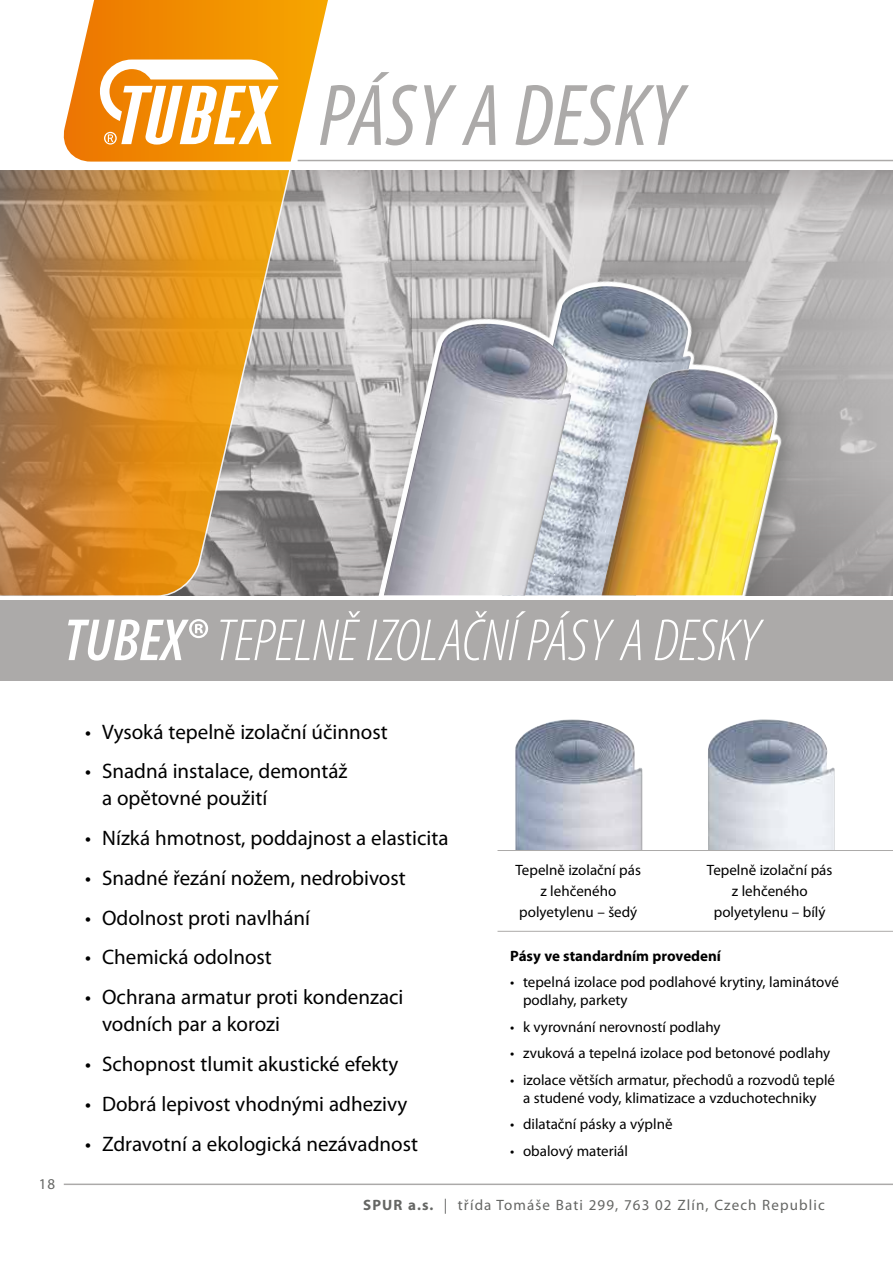
<style>
.page{position:relative;width:893px;height:1263px;background:#fff}
.page>*{position:absolute;margin:0;border:0;box-sizing:border-box;transform-origin:0 0}
.t1{font:italic condensed 88.5px "Myriad Pro";color:#acaaa9}
.t2{font:italic 300 condensed 60px "Myriad Pro";color:#fff}
.t3{font:21px/27px "Myriad Pro";color:#000}
.t4{font:15px/21px "Myriad Pro";color:#000;text-align:center}
.t5{font:15px "Myriad Pro";letter-spacing:.075em;color:#656664}
.t6{font:700 15px "Myriad Pro";color:#000}
.s1{font-weight:600}
.s2{font-weight:700}
</style>
<div class="page">
<img style="left:292px;top:213px;width:601px;height:255px">
<div style="left:0;top:600px;width:893px;height:80px;background:#acaaa9"></div>
<svg style="left:292px;top:468px;width:601px;height:127px;background:#a09e9e"></svg>
<svg style="left:292px;top:170px;width:601px;height:43px;background:#b1afaf"></svg>
<hr style="left:298px;top:160px;width:595px;height:1px;background:#acaaa9">
<svg style="left:0;top:170px;width:292px;height:426px;background:#c99146"></svg>
<hr style="left:64px;top:1183px;width:829px;height:2px;background:#acaaa9">
<img style="left:515px;top:719px;width:319px;height:131px">
<hr style="left:497px;top:850px;width:396px;height:1px;background:#acaaa9">
<hr style="left:497px;top:931px;width:396px;height:1px;background:#acaaa9">
<svg style="left:377px;top:245px;width:433px;height:350px;background:#b8b6b6"></svg>
<img style="left:498px;top:286px;width:195px;height:38px">
<img style="left:384px;top:324px;width:395px;height:271px">
<svg style="left:63px;top:0;width:265px;height:162px"></svg>
<h1 class="t1" style="left:319px;top:68px;width:365px">PÁSY A DESKY</h1>
<h2 class="t2" style="left:64px;top:608px;width:699px"><span class="s1">TUBEX®</span>TEPELNĚ IZOLAČNÍ PÁSY A DESKY</h2>
<p class="t5" style="left:39px;top:1175px;width:18px">18</p>
<h3 class="t3" style="left:85px;top:718px;width:304px">• Vysoká tepelně izolační účinnost</h3>
<h3 class="t3" style="left:102px;top:757px;width:247px;text-indent:-17px">• Snadná instalace, demontáž a opětovné použití</h3>
<h3 class="t3" style="left:85px;top:824px;width:365px">• Nízká hmotnost, poddajnost a elasticita</h3>
<h3 class="t3" style="left:85px;top:864px;width:322px">• Snadné řezání nožem, nedrobivost</h3>
<h3 class="t3" style="left:85px;top:904px;width:227px">• Odolnost proti navlhání</h3>
<h3 class="t3" style="left:85px;top:943px;width:188px">• Chemická odolnost</h3>
<h3 class="t3" style="left:102px;top:983px;width:303px;text-indent:-17px">• Ochrana armatur proti kondenzaci vodních par a korozi</h3>
<h3 class="t3" style="left:85px;top:1050px;width:315px">• Schopnost tlumit akustické efekty</h3>
<h3 class="t3" style="left:85px;top:1090px;width:324px">• Dobrá lepivost vhodnými adhezivy</h3>
<h3 class="t3" style="left:85px;top:1130px;width:334px">• Zdravotní a ekologická nezávadnost</h3>
<p class="t4" style="left:516px;top:859px;width:127px">Tepelně izolační pás z lehčeného polyetylenu – šedý</p>
<p class="t4" style="left:707px;top:859px;width:127px">Tepelně izolační pás z lehčeného polyetylenu – bílý</p>
<p class="t6" style="left:510px;top:946px;width:212px">Pásy ve standardním provedení</p>
<p class="t4" style="left:523px;top:973px;width:317px;line-height:18px;text-align:left;text-indent:-13px">• tepelná izolace pod podlahové krytiny, laminátové podlahy, parkety</p>
<p class="t4" style="left:510px;top:1016px;width:212px">• k vyrovnání nerovností podlahy</p>
<p class="t4" style="left:510px;top:1043px;width:321px">• zvuková a tepelná izolace pod betonové podlahy</p>
<p class="t4" style="left:510px;top:1071px;width:326px;line-height:18px">• izolace větších armatur, přechodů a rozvodů teplé a studené vody, klimatizace a vzduchotechniky</p>
<p class="t4" style="left:510px;top:1114px;width:164px">• dilatační pásky a výplně</p>
<p class="t4" style="left:510px;top:1140px;width:119px">• obalový materiál</p>
<p class="t5" style="left:363px;top:1196px;width:463px"><span class="s2">SPUR a.s.</span> | třída Tomáše Bati 299, 763 02 Zlín, Czech Republic</p>
</div>
